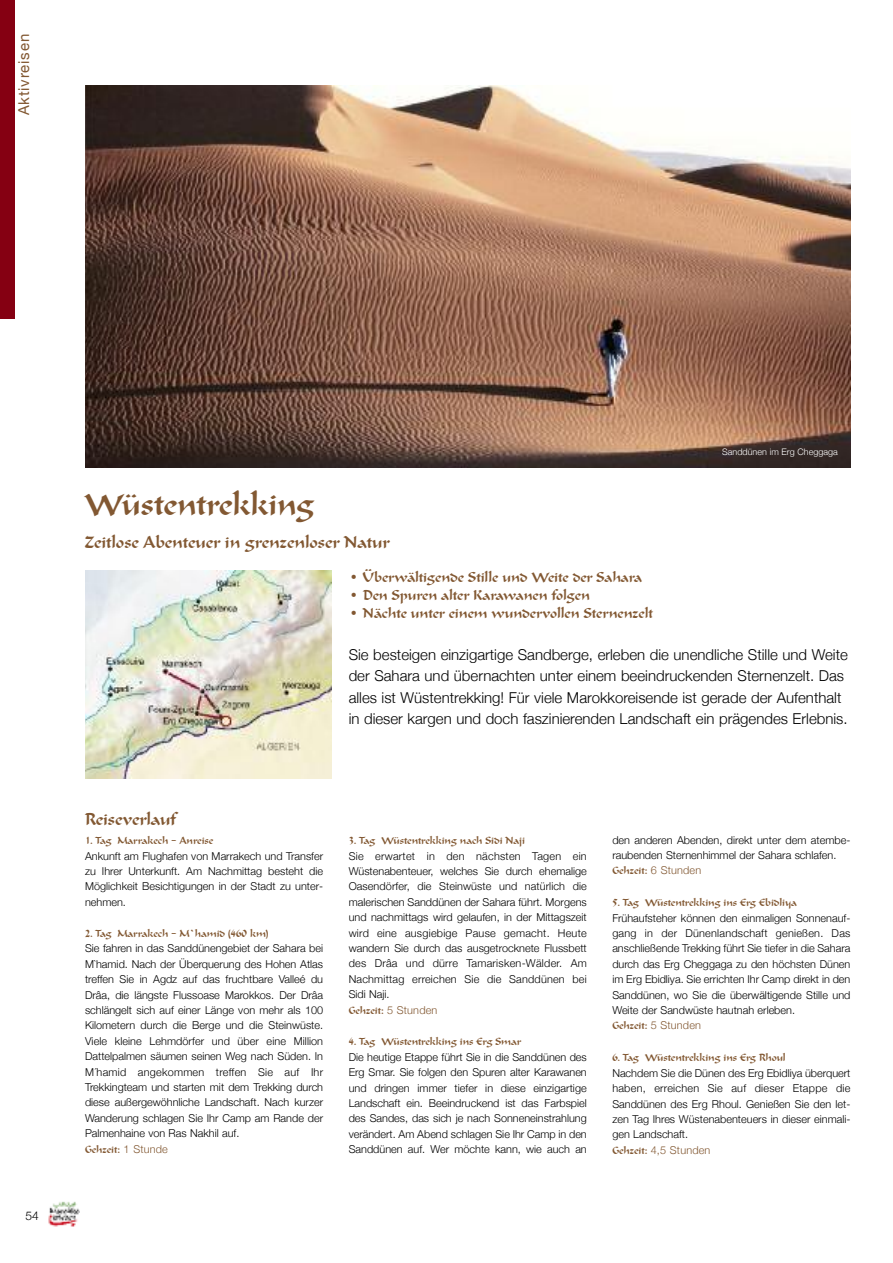
<style>
.page{position:relative;width:893px;height:1263px;background:#fff}
.page>*{position:absolute;margin:0;border:0;box-sizing:border-box;transform-origin:0 0}
.t1{font:33px "Ondine DCE";color:#825832}
.t2{font:18px "Ondine DCE";color:#825832}
.t3{font:300 15px/21.3px "Helvetica Neue";color:#000}
.t4{font:15px "Ondine DCE";color:#825832}
.t5{font:15px "Helvetica Neue";letter-spacing:.055em;color:#825832}
.t6{font:300 12px "Helvetica Neue";color:#000}
.t7{font:300 10.8px/15.5px "Helvetica Neue";color:#000;text-align:justify}
.t8{font:10.8px "Ondine DCE";color:#825832}
.t9{font:300 9px "Helvetica Neue";color:#fff}
.s1{font-family:"Helvetica Neue";font-weight:300}
.s2{font-family:"Ondine DCE";font-weight:400;color:#825832}
.s3{color:#825832}
</style>
<div class="page">
<img style="left:85px;top:85px;width:765px;height:383px">
<img style="left:48px;top:1201px;width:31px;height:26px">
<div style="left:0;top:0;width:15px;height:319px;background:#850012"></div>
<img style="left:85px;top:570px;width:247px;height:208px">
<h3 class="t5" style="left:15px;top:115px;width:83px;rotate:-90deg">Aktivreisen</h3>
<p class="t6" style="left:26px;top:1208px;width:15px">54</p>
<h1 class="t1" style="left:85px;top:485px;width:231px">Wüstentrekking</h1>
<h2 class="t2" style="left:85px;top:532px;width:306px">Zeitlose Abenteuer in grenzenloser Natur</h2>
<p class="t9" style="left:722px;top:446px;width:117px">Sanddünen im Erg Cheggaga</p>
<h3 class="t4" style="left:349px;top:567px;width:295px">• Überwältigende Stille und Weite der Sahara</h3>
<h3 class="t4" style="left:349px;top:585px;width:243px">• Den Spuren alter Karawanen folgen</h3>
<h3 class="t4" style="left:349px;top:603px;width:306px">• Nächte unter einem wundervollen Sternenzelt</h3>
<p class="t3" style="left:349px;top:644px;width:501px">Sie besteigen einzigartige Sandberge, erleben die unendliche Stille und Weite der Sahara und übernachten unter einem beeindruckenden Sternenzelt. Das alles ist Wüstentrekking! Für viele Marokkoreisende ist gerade der Aufenthalt in dieser kargen und doch faszinierenden Landschaft ein prägendes Erlebnis.</p>
<h2 class="t2" style="left:85px;top:808px;width:92px">Reiseverlauf</h2>
<p class="t8" style="left:85px;top:833px;width:130px">1. Tag Marrakech – Anreise</p>
<p class="t7" style="left:85px;top:848px;width:240px">Ankunft am Flughafen von Marrakech und Transfer zu Ihrer Unterkunft. Am Nachmittag besteht die Möglichkeit Besichtigungen in der Stadt zu unter&shy;nehmen.</p>
<p class="t8" style="left:85px;top:926px;width:185px">2. Tag Marrakech – M`hamid (460 km)</p>
<p class="t7" style="left:85px;top:941px;width:240px">Sie fahren in das Sanddünengebiet der Sahara bei M`hamid. Nach der Überquerung des Hohen Atlas treffen Sie in Agdz auf das fruchtbare Valleé du Drâa, die längste Flussoase Marokkos. Der Drâa schlängelt sich auf einer Länge von mehr als 100<br>Kilometern durch die Berge und die Steinwüste.<br>Viele kleine Lehmdörfer und über eine Million Dattelpalmen säumen seinen Weg nach Süden. In M´hamid angekommen treffen Sie auf Ihr Trekkingteam und starten mit dem Trekking durch diese außergewöhnliche Landschaft. Nach kurzer Wanderung schlagen Sie Ihr Camp am Rande der Palmenhaine von Ras Nakhil auf.</p>
<p class="t8" style="left:85px;top:1142px;width:84px">Gehzeit: <span class="s1">1 Stunde</span></p>
<p class="t8" style="left:349px;top:833px;width:178px">3. Tag Wüstentrekking nach Sidi Naji</p>
<p class="t7" style="left:349px;top:848px;width:240px">Sie erwartet in den nächsten Tagen ein Wüstenabenteuer, welches Sie durch ehemalige Oasendörfer, die Steinwüste und natürlich die malerischen Sanddünen der Sahara führt. Morgens und nachmittags wird gelaufen, in der Mittagszeit wird eine ausgiebige Pause gemacht. Heute wandern Sie durch das ausgetrocknete Flussbett des Drâa und dürre Tamarisken-Wälder. Am Nachmittag erreichen Sie die Sanddünen bei Sidi Naji.</p>
<p class="t8" style="left:349px;top:1003px;width:90px">Gehzeit: <span class="s1">5 Stunden</span></p>
<p class="t8" style="left:349px;top:1035px;width:174px">4. Tag Wüstentrekking ins Erg Smar</p>
<p class="t7" style="left:349px;top:1049px;width:240px">Die heutige Etappe führt Sie in die Sanddünen des Erg Smar. Sie folgen den Spuren alter Karawanen und dringen immer tiefer in diese einzigartige Landschaft ein. Beeindruckend ist das Farbspiel des Sandes, das sich je nach Sonneneinstrahlung verändert. Am Abend schlagen Sie Ihr Camp in den Sanddünen auf. Wer möchte kann, wie auch an</p>
<p class="t7" style="left:612px;top:832px;width:240px">den anderen Abenden, direkt unter dem atembe&shy;raubenden Sternenhimmel der Sahara schlafen.</p>
<p class="t8" style="left:612px;top:864px;width:90px">Gehzeit: <span class="s1">6 Stunden</span></p>
<p class="t8" style="left:612px;top:896px;width:186px">5. Tag Wüstentrekking ins Erg Ebidliya</p>
<p class="t7" style="left:612px;top:910px;width:240px">Frühaufsteher können den einmaligen Sonnenauf&shy;gang in der Dünenlandschaft genießen. Das anschließende Trekking führt Sie tiefer in die Sahara durch das Erg Cheggaga zu den höchsten Dünen im Erg Ebidliya. Sie errichten Ihr Camp direkt in den Sanddünen, wo Sie die überwältigende Stille und Weite der Sandwüste hautnah erleben.</p>
<p class="t8" style="left:612px;top:1019px;width:90px">Gehzeit: <span class="s1">5 Stunden</span></p>
<p class="t8" style="left:612px;top:1051px;width:175px">6. Tag Wüstentrekking ins Erg Rhoul</p>
<p class="t7" style="left:612px;top:1065px;width:240px;text-align:left">Nachdem Sie die Dünen des Erg Ebidliya überquert haben, erreichen Sie auf dieser Etappe die Sanddünen des Erg Rhoul. Genießen Sie den let&shy;zen Tag Ihres Wüstenabenteuers in dieser einmali&shy;gen Landschaft.<br><span class="s2">Gehzeit:</span> <span class="s3">4,5 Stunden</span></p>
</div>
